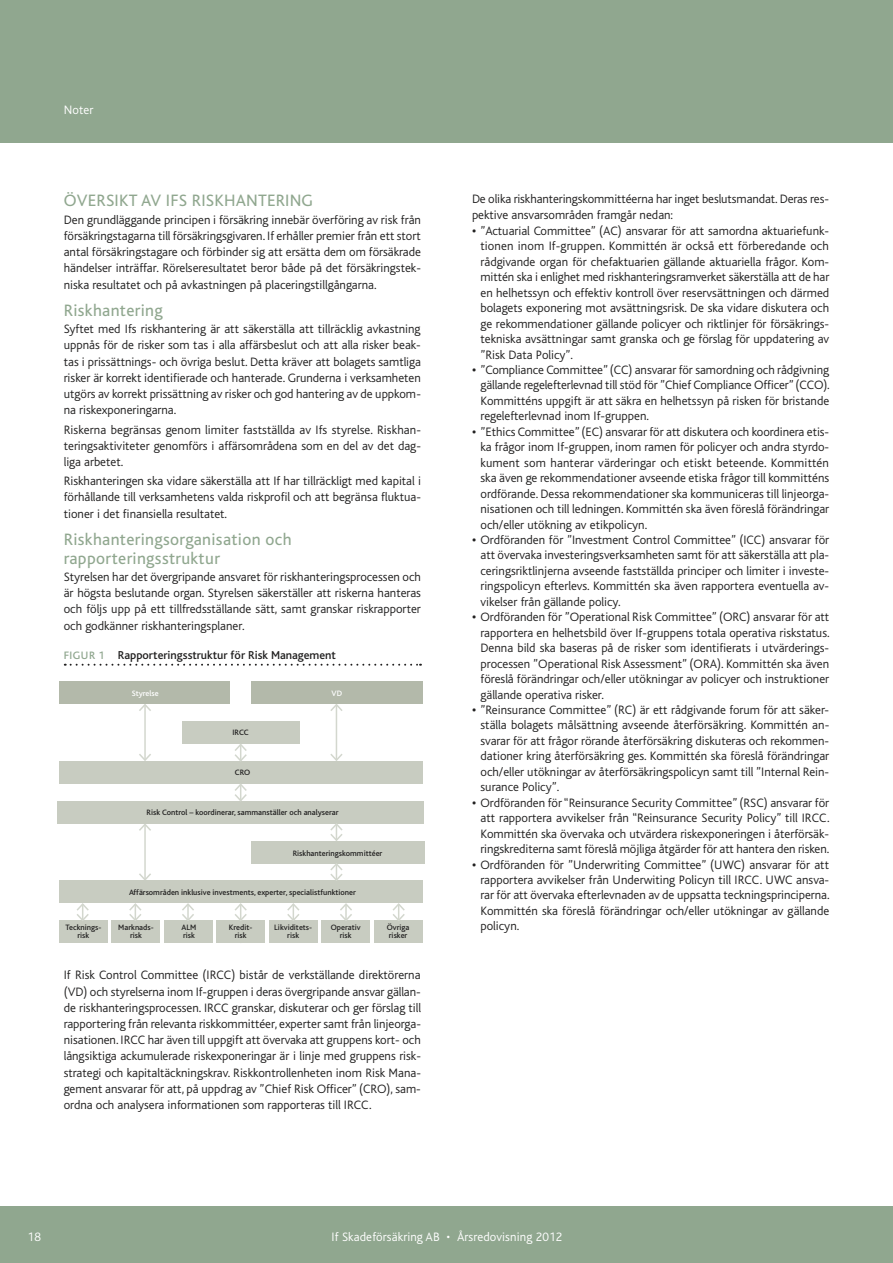
<style>
.page{position:relative;width:893px;height:1263px;background:#fff}
.page>*{position:absolute;margin:0;border:0;box-sizing:border-box;transform-origin:0 0}
.t1{font:17.25px/18.8px "Bliss If";letter-spacing:.02em;color:#90a78f}
.t2{font:300 12.75px/15.5px "Bliss If";color:#212020;text-align:justify}
.t3{font:300 12.75px "Bliss If";letter-spacing:.01em;color:#fff}
.t4{font:500 12px "Bliss If";color:#212020}
.t5{font:500 8.1px/8.1px "Bliss If";color:#212020;text-align:center}
.t6{font:500 8.1px "Bliss If";color:#fff}
.s1{font-size:11.25px;color:#90a78f}
.s2{font-weight:700}
</style>
<div class="page">
<div style="left:0;top:0;width:893px;height:142px;background:#90a78f"></div>
<div style="left:0;top:1206px;width:893px;height:57px;background:#90a78f"></div>
<svg style="left:65px;top:664px;width:356px;height:2px"></svg>
<hr style="left:144px;top:705px;width:2px;height:55px;background:#d3d7ce">
<svg style="left:139px;top:752px;width:12px;height:9px"></svg>
<svg style="left:137px;top:703px;width:16px;height:10px"></svg>
<hr style="left:144px;top:824px;width:2px;height:56px;background:#d3d7ce">
<svg style="left:137px;top:872px;width:16px;height:9px"></svg>
<svg style="left:137px;top:823px;width:16px;height:9px"></svg>
<hr style="left:336px;top:705px;width:1px;height:55px;background:#d3d7ce">
<svg style="left:330px;top:752px;width:13px;height:9px"></svg>
<svg style="left:329px;top:703px;width:15px;height:10px"></svg>
<div style="left:217px;top:920px;width:48px;height:22px;background:#c8ccc1"></div>
<div style="left:269px;top:920px;width:48px;height:22px;background:#c8ccc1"></div>
<div style="left:322px;top:920px;width:48px;height:22px;background:#c8ccc1"></div>
<div style="left:374px;top:920px;width:48px;height:22px;background:#c8ccc1"></div>
<div style="left:112px;top:920px;width:48px;height:22px;background:#c8ccc1"></div>
<div style="left:165px;top:920px;width:48px;height:22px;background:#c8ccc1"></div>
<div style="left:59px;top:920px;width:48px;height:22px;background:#c8ccc1"></div>
<div style="left:59px;top:881px;width:364px;height:22px;background:#c8ccc1"></div>
<div style="left:58px;top:801px;width:366px;height:22px;background:#c8ccc1"></div>
<div style="left:59px;top:761px;width:364px;height:22px;background:#c8ccc1"></div>
<div style="left:182px;top:721px;width:118px;height:22px;background:#c8ccc1"></div>
<div style="left:251px;top:841px;width:173px;height:22px;background:#c8ccc1"></div>
<div style="left:251px;top:681px;width:172px;height:22px;background:#b3b9aa"></div>
<div style="left:59px;top:681px;width:171px;height:22px;background:#b3b9aa"></div>
<svg style="left:233px;top:743px;width:15px;height:18px"></svg>
<svg style="left:233px;top:783px;width:15px;height:18px"></svg>
<svg style="left:329px;top:823px;width:15px;height:18px"></svg>
<svg style="left:329px;top:863px;width:15px;height:18px"></svg>
<svg style="left:233px;top:903px;width:15px;height:40px"></svg>
<svg style="left:182px;top:903px;width:12px;height:17px"></svg>
<svg style="left:129px;top:903px;width:13px;height:18px"></svg>
<svg style="left:287px;top:903px;width:13px;height:18px"></svg>
<svg style="left:340px;top:903px;width:12px;height:17px"></svg>
<svg style="left:392px;top:903px;width:13px;height:18px"></svg>
<svg style="left:77px;top:903px;width:12px;height:18px"></svg>
<p class="t3" style="left:64px;top:103px;width:31px">Noter</p>
<h1 class="t1" style="left:64px;top:192px;width:251px">Översikt av Ifs riskhantering</h1>
<p class="t2" style="left:64px;top:212px;width:359px;line-height:16.2px">Den grundläggande principen i försäkring innebär överföring av risk från försäkringstagarna till försäkringsgivaren. If erhåller premier från ett stort antal försäkringstagare och förbinder sig att ersätta dem om försäkrade händelser inträffar. Rörelseresultatet beror både på det försäkringstek&shy;niska resultatet och på avkastningen på placeringstillgångarna.</p>
<h1 class="t1" style="left:64px;top:301px;width:101px">Riskhantering</h1>
<p class="t2" style="left:64px;top:321px;width:359px;line-height:16.2px">Syftet med Ifs riskhantering är att säkerställa att tillräcklig avkastning uppnås för de risker som tas i alla affärsbeslut och att alla risker beak&shy;tas i prissättnings- och övriga beslut. Detta kräver att bolagets samtliga risker är korrekt identifierade och hanterade. Grunderna i verksamheten utgörs av korrekt prissättning av risker och god hantering av de uppkom&shy;na riskexponeringarna.</p>
<p class="t2" style="left:64px;top:422px;width:359px;line-height:16px">Riskerna begränsas genom limiter fastställda av Ifs styrelse. Riskhan&shy;teringsaktiviteter genomförs i affärsområdena som en del av det dag&shy;liga arbetet.</p>
<p class="t2" style="left:64px;top:473px;width:359px;line-height:16.2px">Riskhanteringen ska vidare säkerställa att If har tillräckligt med kapital i förhållande till verksamhetens valda riskprofil och att begränsa fluktua&shy;tioner i det finansiella resultatet.</p>
<h1 class="t1" style="left:64px;top:530px;width:229px">Riskhanteringsorganisation och rapporteringsstruktur</h1>
<p class="t2" style="left:64px;top:569px;width:359px;line-height:16.2px">Styrelsen har det övergripande ansvaret för riskhanteringsprocessen och är högsta beslutande organ. Styrelsen säkerställer att riskerna hanteras och följs upp på ett tillfredsställande sätt, samt granskar riskrapporter och godkänner riskhanteringsplaner.</p>
<p class="t4" style="left:64px;top:648px;width:274px"><span class="s1">FIG UR 1</span> Rapporteringsstruktur för Risk Management</p>
<p class="t6" style="left:132px;top:689px;width:29px">Styrelse</p>
<p class="t6" style="left:332px;top:689px;width:7px">VD</p>
<p class="t5" style="left:233px;top:728px;width:13px">IRCC</p>
<p class="t5" style="left:235px;top:768px;width:16px">CRO</p>
<p class="t5" style="left:147px;top:808px;width:193px">Risk Control – koordinerar, sammanställer och analyserar</p>
<p class="t5" style="left:293px;top:849px;width:91px">Riskhanteringskommittéer</p>
<p class="t5" style="left:65px;top:923px;width:37px">Tecknings&shy;risk</p>
<p class="t5" style="left:129px;top:888px;width:229px">Affärsområden inklusive investments, experter, specialistfunktioner</p>
<p class="t5" style="left:118px;top:923px;width:37px">Marknads&shy;risk</p>
<p class="t5" style="left:182px;top:923px;width:16px;text-align:left">AL M risk</p>
<p class="t5" style="left:229px;top:923px;width:25px">Kredit&shy;risk</p>
<p class="t5" style="left:274px;top:923px;width:39px">Likviditets&shy;risk</p>
<p class="t5" style="left:331px;top:923px;width:31px">Operativ risk</p>
<p class="t5" style="left:387px;top:923px;width:24px;text-align:left">Övriga risker</p>
<p class="t2" style="left:64px;top:967px;width:359px;line-height:16.2px">If Risk Control Committee (IRCC) bistår de verkställande direktörerna (VD) och styrelserna inom If-gruppen i deras övergripande ansvar gällan&shy;de riskhanteringsprocessen. IRCC granskar, diskuterar och ger förslag till rapportering från relevanta riskkommittéer, experter samt från linjeorga&shy;nisationen. IRCC har även till uppgift att övervaka att gruppens kort- och långsiktiga ackumulerade riskexponeringar är i linje med gruppens risk&shy;strategi och kapitaltäckningskrav. Riskkontrollenheten inom Risk Mana&shy;gement ansvarar för att, på uppdrag av ”Chief Risk Officer” (CRO), sam&shy;ordna och analysera informationen som rapporteras till IRCC.</p>
<p class="t2" style="left:472px;top:191px;width:358px;line-height:16.2px">De olika riskhanteringskommittéerna har inget beslutsmandat. Deras res&shy;pektive ansvarsområden framgår nedan:</p>
<p class="t2" style="left:480px;top:223px;width:350px;text-indent:-9px"><span class="s2">•</span> ”Actuarial Committee” (AC) ansvarar för att samordna aktuariefunk&shy;tionen inom If-gruppen. Kommittén är också ett förberedande och rådgivande organ för chefaktuarien gällande aktuariella frågor. Kom&shy;mittén ska i enlighet med riskhanteringsramverket säkerställa att de har en helhetssyn och effektiv kontroll över reservsättningen och därmed bolagets exponering mot avsättningsrisk. De ska vidare diskutera och ge rekommendationer gällande policyer och riktlinjer för försäkrings&shy;tekniska avsättningar samt granska och ge förslag för uppdatering av ”Risk Data Policy”.</p>
<p class="t2" style="left:480px;top:362px;width:351px;text-indent:-9px"><span class="s2">•</span> ”Compliance Committee” (CC) ansvarar för samordning och rådgivning gällande regelefterlevnad till stöd för ”Chief Compliance Officer” (CCO).<br>Kommitténs uppgift är att säkra en helhetssyn på risken för bristande regelefterlevnad inom If-gruppen.</p>
<p class="t2" style="left:480px;top:424px;width:350px;text-indent:-9px"><span class="s2">•</span> ”Ethics Committee” (EC) ansvarar för att diskutera och koordinera etis&shy;ka frågor inom If-gruppen, inom ramen för policyer och andra styrdo&shy;kument som hanterar värderingar och etiskt beteende. Kommittén ska även ge rekommendationer avseende etiska frågor till kommitténs ordförande. Dessa rekommendationer ska kommuniceras till linjeorga&shy;nisationen och till ledningen. Kommittén ska även föreslå förändringar och/eller utökning av etikpolicyn.</p>
<p class="t2" style="left:480px;top:532px;width:350px;text-indent:-9px"><span class="s2">•</span> Ordföranden för ”Investment Control Committee” (ICC) ansvarar för att övervaka investeringsverksamheten samt för att säkerställa att pla&shy;ceringsriktlinjerna avseende fastställda principer och limiter i investe&shy;ringspolicyn efterlevs. Kommittén ska även rapportera eventuella av&shy;vikelser från gällande policy.</p>
<p class="t2" style="left:480px;top:610px;width:351px;text-indent:-9px"><span class="s2">•</span> Ordföranden för ”Operational Risk Committee” (ORC) ansvarar för att rapportera en helhetsbild över If-gruppens totala operativa riskstatus.<br>Denna bild ska baseras på de risker som identifierats i utvärderings&shy;processen ”Operational Risk Assessment” (ORA). Kommittén ska även föreslå förändringar och/eller utökningar av policyer och instruktioner gällande operativa risker.</p>
<p class="t2" style="left:480px;top:702px;width:350px;text-indent:-9px"><span class="s2">•</span> ”Reinsurance Committee” (RC) är ett rådgivande forum för att säker&shy;ställa bolagets målsättning avseende återförsäkring. Kommittén an&shy;svarar för att frågor rörande återförsäkring diskuteras och rekommen&shy;dationer kring återförsäkring ges. Kommittén ska föreslå förändringar och/eller utökningar av återförsäkringspolicyn samt till ”Internal Rein&shy;surance Policy”.</p>
<p class="t2" style="left:480px;top:795px;width:351px;text-indent:-9px"><span class="s2">•</span> Ordföranden för “Reinsurance Security Committee” (RSC) ansvarar för att rapportera avvikelser från “Reinsurance Security Policy” till IRCC.<br>Kommittén ska övervaka och utvärdera riskexponeringen i återförsäk&shy;ringskrediterna samt föreslå möjliga åtgärder för att hantera den risken.</p>
<p class="t2" style="left:480px;top:857px;width:351px;text-indent:-9px"><span class="s2">•</span> Ordföranden för ”Underwriting Committee” (UWC) ansvarar för att rapportera avvikelser från Underwiting Policyn till IRCC. UWC ansva&shy;rar för att övervaka efterlevnaden av de uppsatta teckningsprinciperna.<br>Kommittén ska föreslå förändringar och/eller utökningar av gällande policyn.</p>
<p class="t3" style="left:28px;top:1230px;width:15px">18</p>
<p class="t3" style="left:332px;top:1230px;width:232px">If Skadeförsäkring AB • Årsredovisning 2012</p>
</div>
